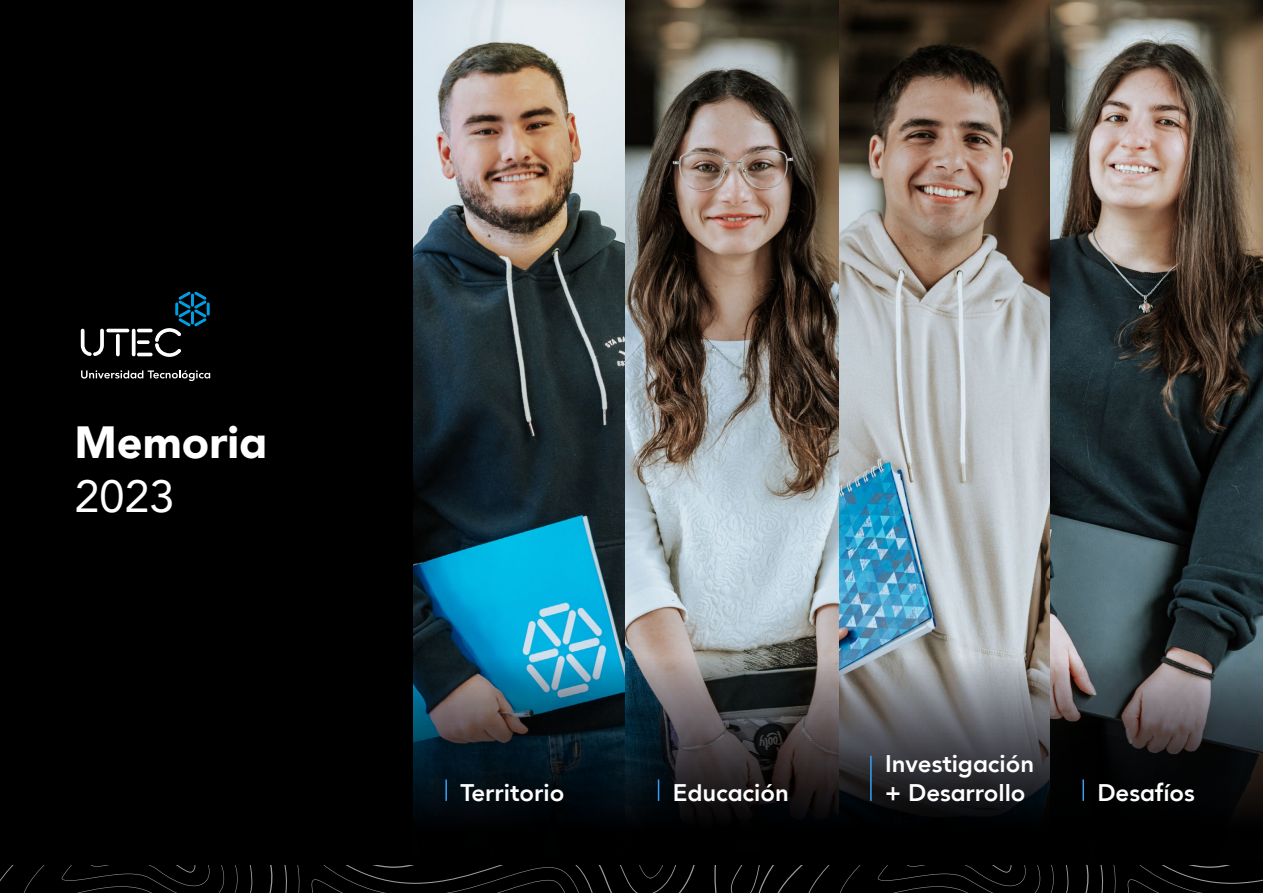
<style>
.page{position:relative;width:1263px;height:893px;background:#fff}
.page>*{position:absolute;margin:0;border:0;box-sizing:border-box;transform-origin:0 0}
.t1{font:900 45px "UTE Ctxt";color:#fff}
.t2{font:45px "UTE Ctxt Roman";color:#fff}
.t3{font:800 24px/28.8px "UTE Ctxt";color:#fff}
</style>
<div class="page">
<div style="left:0;top:0;width:1263px;height:882px;background:#000"></div>
<img style="left:414px;top:0;width:212px;height:549px">
<img style="left:626px;top:0;width:425px;height:549px">
<img style="left:1051px;top:0;width:212px;height:549px">
<svg style="left:116px;top:334px;width:4px;height:22px"></svg>
<hr style="left:106px;top:329px;width:23px;height:3px;background:#fff;border-radius:2px">
<hr style="left:137px;top:329px;width:16px;height:3px;background:#fff;border-radius:2px">
<svg style="left:132px;top:329px;width:4px;height:27px"></svg>
<hr style="left:207px;top:302px;width:3px;height:14px;background:#009fe3">
<svg style="left:81px;top:329px;width:23px;height:27px"></svg>
<svg style="left:155px;top:291px;width:52px;height:66px"></svg>
<hr style="left:137px;top:353px;width:16px;height:3px;background:#fff;border-radius:2px">
<svg style="left:137px;top:340px;width:13px;height:4px"></svg>
<svg style="left:81px;top:370px;width:129px;height:11px"></svg>
<img style="left:413px;top:549px;width:850px;height:271px">
<svg style="left:0;top:865px;width:1263px;height:28px"></svg>
<hr style="left:445px;top:779px;width:2px;height:22px;background:#379ff3">
<svg style="left:658px;top:779px;width:1px;height:22px"></svg>
<hr style="left:1082px;top:779px;width:2px;height:22px;background:#379ff3">
<hr style="left:870px;top:756px;width:2px;height:45px;background:#379ff3">
<h1 class="t1" style="left:74px;top:415px;width:194px">Memoria</h1>
<h1 class="t2" style="left:74px;top:470px;width:102px">2023</h1>
<p class="t3" style="left:885px;top:749px;width:151px">Investigación + Desarrollo</p>
<p class="t3" style="left:460px;top:778px;width:105px">Territorio</p>
<p class="t3" style="left:673px;top:778px;width:118px">Educación</p>
<p class="t3" style="left:1097px;top:778px;width:99px">Desafíos</p>
</div>
